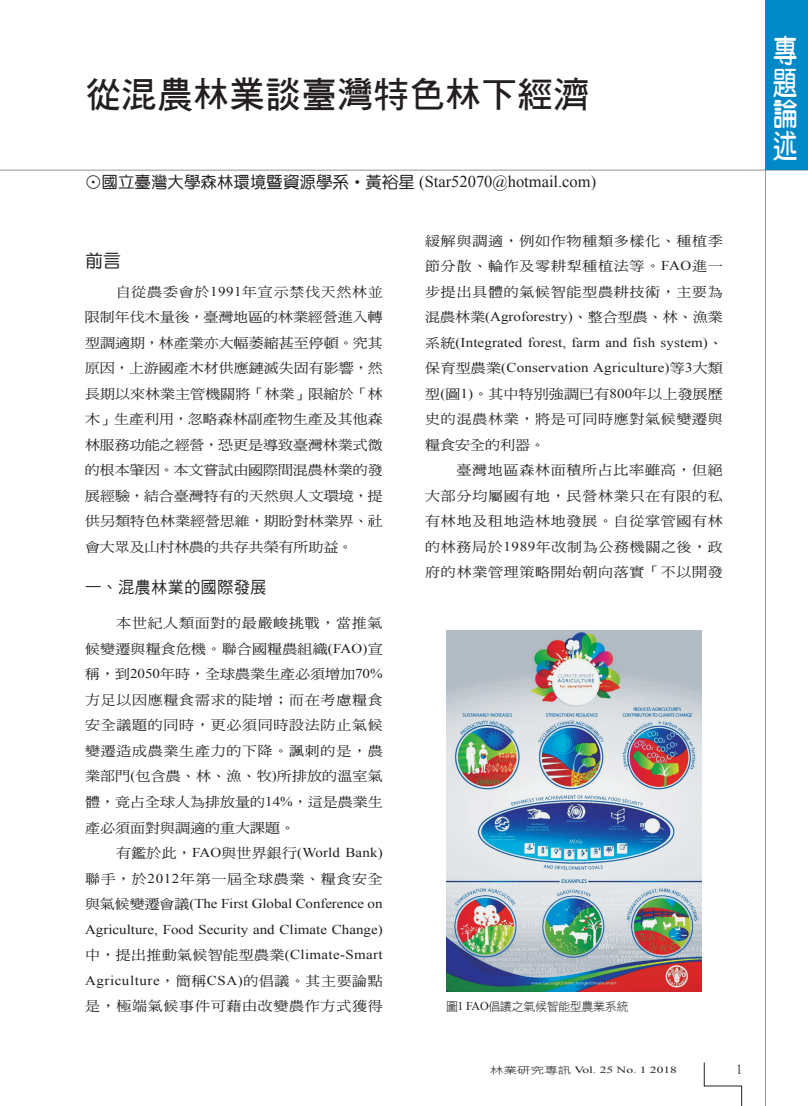
<style>
.page{position:relative;width:808px;height:1106px;background:#fff}
.page>*{position:absolute;margin:0;border:0;box-sizing:border-box;transform-origin:0 0}
._03大標{font:36px "DF Hei W7 WINP BF";color:#231f20}
.t1{font:31.5px/31.5px "DF Yuan W7 WINP BF";color:#fff;text-align:justify;scale:.77 1}
._02-內文中標標準{font:18px "DF Yuan W5 WINP BF";color:#231f20}
._04作者{font:16.5px "Times New Roman";color:#231f20}
._09一{font:16.5px "DF Hei W5 WINP BF";color:#231f20}
._05純頁碼{font:13.8px "Times New Roman";color:#231f20;scale:.8 1}
._01內文{font:13.5px/25.5px "DF Ming W5 WINP BF";letter-spacing:.01em;color:#231f20;text-align:justify;scale:1.11 1}
._01內文-2{font:13.5px/25.5px "Times New Roman";letter-spacing:.025em;color:#231f20;text-align:justify;scale:1.11 1}
._06圖說{font:12px "DF Hei W3 WINP BF";letter-spacing:-.03em;color:#231f20}
.t2{font:9.45px "Times New Roman";color:#231f20;scale:1.43 1}
.s1{font-family:"DF Yuan W5 WINP BF"}
.s2{font-family:"Times New Roman"}
.s3{font-family:"DF Ming W5 WINP BF"}
.s4{font-family:"DF Hei W3 WINP BF"}
</style>
<div class="page">
<hr style="left:0;top:170px;width:808px;height:1px;background:#6c6d70">
<hr style="left:765px;top:0;width:1px;height:1106px;background:#6c6d70">
<svg style="left:704px;top:1062px;width:38px;height:44px"></svg>
<div style="left:766px;top:0;width:42px;height:170px;background:#0088c7"></div>
<img style="left:446px;top:630px;width:256px;height:361px">
<p class="_03大標" style="left:85px;top:76px;width:505px">從混農林業談臺灣特色林下經濟</p>
<p class="_04作者" style="left:85px;top:170px;width:513px"><span class="s1">⊙國立臺灣大學森林環境暨資源學系‧黃裕星</span> (Star52070@hotmail.com)</p>
<p class="_02-內文中標標準" style="left:85px;top:251px;width:37px">前言</p>
<p class="_01內文" style="left:85px;top:279px;width:270px;text-indent:31px">自從農委會於<span class="s2">1991</span>年宣示禁伐天然林並限制年伐木量後，臺灣地區的林業經營進入轉型調適期，林產業亦大幅萎縮甚至停頓。究其原因，上游國產木材供應鏈滅失固有影響，然長期以來林業主管機關將「林業」限縮於「林木」生產利用，忽略森林副產物生產及其他森林服務功能之經營，恐更是導致臺灣林業式微的根本肇因。本文嘗試由國際間混農林業的發展經驗，結合臺灣特有的天然與人文環境，提供另類特色林業經營思維，期盼對林業界、社會大眾及山村林農的共存共榮有所助益。</p>
<p class="_09一" style="left:85px;top:579px;width:183px">一、混農林業的國際發展</p>
<p class="_01內文" style="left:85px;top:610px;width:270px;text-indent:31px">本世紀人類面對的最嚴峻挑戰，當推氣候變遷與糧食危機。聯合國糧農組織<span class="s2">(FAO)</span>宣稱，到<span class="s2">2050</span>年時，全球農業生產必須增加<span class="s2">70%</span>方足以因應糧食需求的陡增；而在考慮糧食安全議題的同時，更必須同時設法防止氣候變遷造成農業生產力的下降。諷刺的是，農業部門<span class="s2">(</span>包含農、林、漁、牧<span class="s2">)</span>所排放的溫室氣體，竟占全球人為排放量的<span class="s2">14%</span>，這是農業生產必須面對與調適的重大課題。</p>
<p class="_01內文-2" style="left:85px;top:839px;width:270px;text-indent:31px"><span class="s3">有鑑於此，</span>FAO<span class="s3">與世界銀行</span>(World Bank)<span class="s3">聯手，於</span>2012<span class="s3">年第一屆全球農業、糧食安全與氣候變遷會議</span>(The First Global Conference on Agriculture, Food Security and Climate Change)<span class="s3">中，提出推動氣候智能型農業</span>(Climate-Smart Agriculture<span class="s3">，簡稱</span>CSA)<span class="s3">的倡議。其主要論點是，極端氣候事件可藉由改變農作方式獲得</span></p>
<p class="_01內文" style="left:425px;top:228px;width:270px">緩解與調適，例如作物種類多樣化、種植季節分散、輪作及零耕犁種植法等。<span class="s2">FAO</span>進一步提出具體的氣候智能型農耕技術，主要為混農林業<span class="s2">(Agroforestry)</span>、整合型農、林、漁業系統<span class="s2">(Integrated forest, farm and fish system)</span>、保育型農業<span class="s2">(Conservation Agriculture)</span>等<span class="s2">3</span>大類型<span class="s2">(</span>圖<span class="s2">1)</span>。其中特別強調已有<span class="s2">800</span>年以上發展歷史的混農林業，將是可同時應對氣候變遷與糧食安全的利器。</p>
<p class="_01內文" style="left:425px;top:457px;width:270px;text-indent:31px">臺灣地區森林面積所占比率雖高，但絕大部分均屬國有地，民營林業只在有限的私有林地及租地造林地發展。自從掌管國有林的林務局於<span class="s2">1989</span>年改制為公務機關之後，政府的林業管理策略開始朝向落實「不以開發</p>
<p class="_06圖說" style="left:446px;top:1000px;width:184px">圖<span class="s2">1 FAO</span>倡議之氣候智能型農業系統</p>
<p class="t2" style="left:490px;top:1063px;width:132px"><span class="s4">林業研究專訊</span> Vol. 25 No. 1 2018</p>
<p class="_05純頁碼" style="left:736px;top:1060px;width:8px">1</p>
<h2 class="t1" style="left:773px;top:35px;width:32px">專題論述</h2>
</div>
